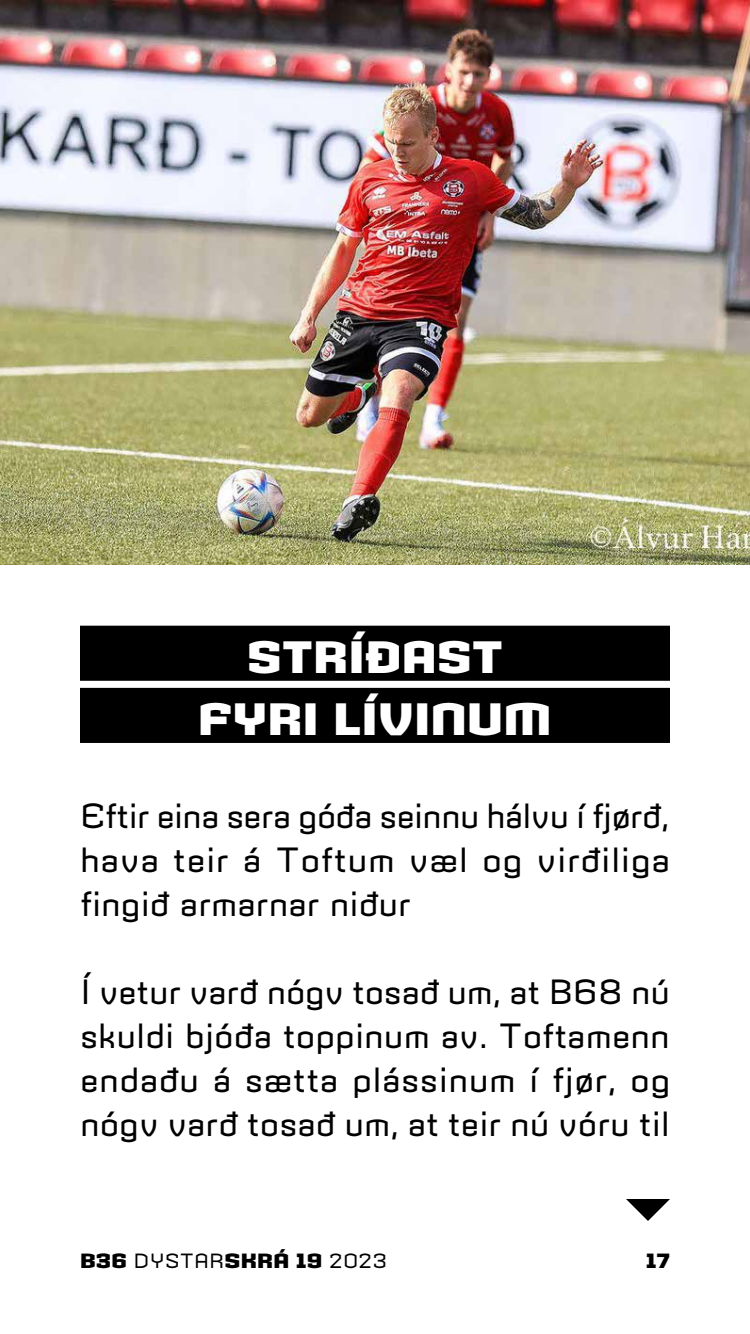
<style>
.page{position:relative;width:750px;height:1334px;background:#fff}
.page>*{position:absolute;margin:0;border:0;box-sizing:border-box;transform-origin:0 0}
.t1{font:700 44px/62.2px "Armada";color:#fff;text-align:center}
.t2{font:34px/44px "Armada";letter-spacing:.01em;color:#000;text-align:justify}
.t3{font:20px "Armada";letter-spacing:.01em;color:#000}
.t4{font:700 20px "Armada";color:#000}
.s1{font-weight:700}
</style>
<div class="page">
<div style="left:80px;top:626px;width:590px;height:55px;background:#000"></div>
<div style="left:80px;top:688px;width:590px;height:55px;background:#000"></div>
<svg style="left:626px;top:1199px;width:44px;height:22px"></svg>
<img style="left:0;top:0;width:750px;height:564px">
<p class="t1" style="left:198px;top:626px;width:355px">STRÍÐAST<br>FYRI LÍVINUM</p>
<p class="t2" style="left:80px;top:794px;width:592px">Eftir eina sera góða seinnu hálvu í fjørð, hava teir á Toftum væl og virðiliga fingið armarnar niður</p>
<p class="t2" style="left:80px;top:970px;width:592px">Í vetur varð nógv tosað um, at B68 nú skuldi bjóða toppinum av. Toftamenn endaðu á sætta plássinum í fjør, og nógv varð tosað um, at teir nú vóru til</p>
<p class="t3" style="left:80px;top:1249px;width:309px"><span class="s1">B36</span> DYSTAR<span class="s1">SKRÁ 19</span> 2023</p>
<p class="t4" style="left:646px;top:1249px;width:25px">17</p>
</div>
